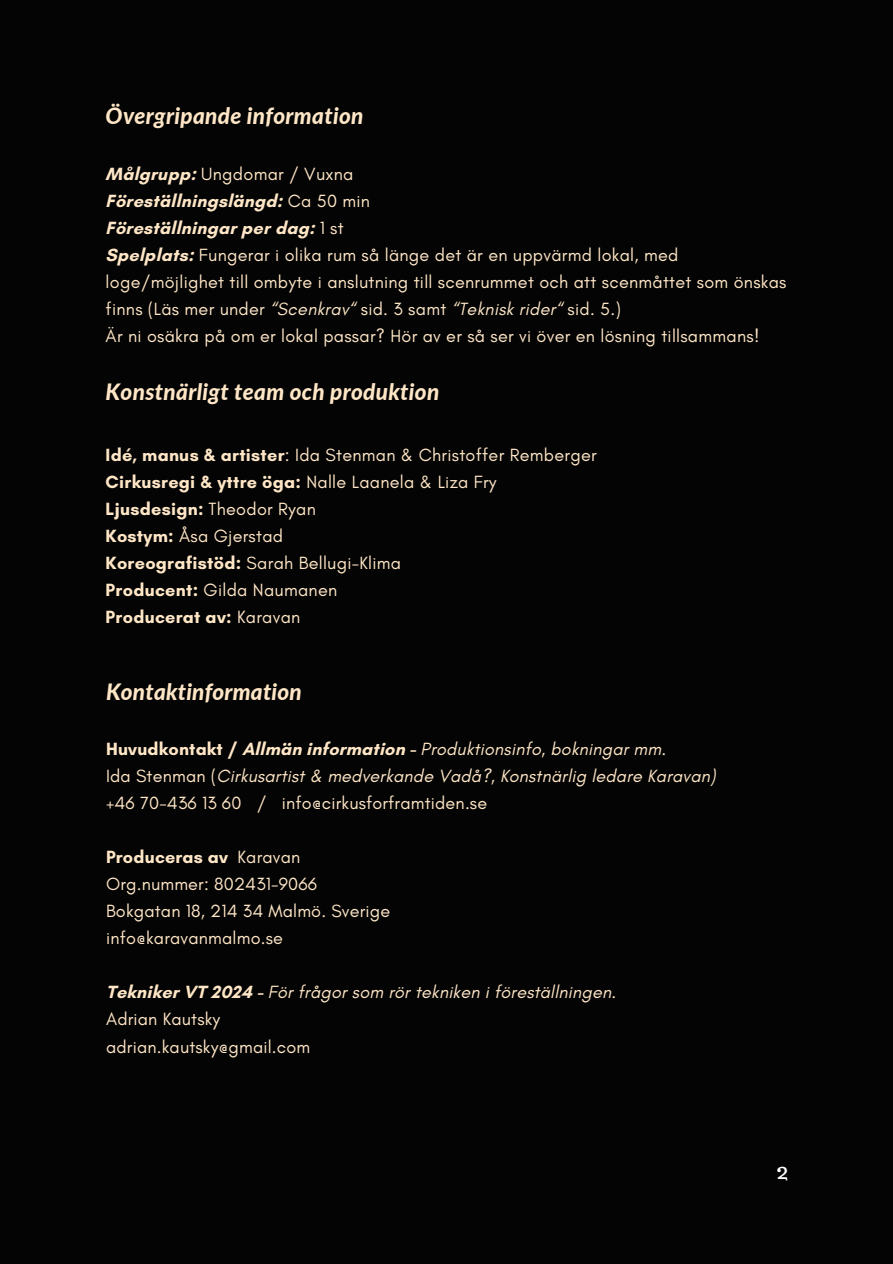
<style>
.page{position:relative;width:893px;height:1264px;background:#fff}
.page>*{position:absolute;margin:0;border:0;box-sizing:border-box;transform-origin:0 0}
.t1{font:italic 800 22.5px "Lato";letter-spacing:.015em;color:#ffe6c6}
.t2{font:22.5px "Trocchi";color:#fff}
.t3{font:18px/27px "Glacial Indifference";letter-spacing:.015em;color:#ffe6c6}
.t4{font:700 18px "Glacial Indifference";letter-spacing:.015em;color:#ffe6c6}
.t5{font:italic 18px "Glacial Indifference";letter-spacing:.01em;color:#ffe6c6}
.s1{font-weight:700}
.s2{font-weight:400}
.s3{color:#fce6c6}
.s4{font-style:italic;color:#fce6c6}
.s5{font-weight:400;font-style:italic}
.s6{font-style:normal}
.s7{font-weight:700;font-style:normal}
</style>
<div class="page">
<div style="left:0;top:0;width:892px;height:1263px;background:#040404"></div>
<h1 class="t1" style="left:106px;top:102px;width:259px">Övergripande information</h1>
<p class="t3" style="left:106px;top:160px;width:249px"><span class="s1">Målgrupp:</span> Ungdomar / Vuxna</p>
<p class="t4" style="left:106px;top:189px;width:266px">Föreställningslängd: <span class="s2">Ca 50 min</span></p>
<p class="t4" style="left:106px;top:216px;width:239px">Föreställningar per dag: <span class="s2">1 st</span></p>
<p class="t3" style="left:106px;top:241px;width:682px"><span class="s1">Spelplats:</span> Fungerar i olika rum så länge det är en uppvärmd lokal, med loge/möjlighet till ombyte i anslutning till scenrummet och att scenmåttet som önskas finns (Läs mer <span class="s3">under</span> <span class="s4">“Scenkrav“</span> <span class="s3">sid. 3 samt</span> <span class="s4">“Teknisk rider“</span> <span class="s3">sid. 5.</span>)</p>
<p class="t3" style="left:106px;top:322px;width:655px">Är ni osäkra på om er lokal passar? Hör av er så ser vi över en lösning tillsammans!</p>
<h1 class="t1" style="left:106px;top:378px;width:335px">Konstnärligt team och produktion</h1>
<p class="t3" style="left:106px;top:441px;width:492px"><span class="s1">Idé, manus &amp; artister</span>: Ida Stenman &amp; Christoffer Remberger</p>
<p class="t4" style="left:106px;top:471px;width:392px">Cirkusregi &amp; yttre öga: <span class="s2">Nalle Laanela &amp; Liza Fry</span></p>
<p class="t4" style="left:106px;top:498px;width:212px">Ljusdesign: <span class="s2">Theodor Ryan</span></p>
<p class="t3" style="left:106px;top:522px;width:179px"><span class="s1">Kostym:</span> Åsa Gjerstad</p>
<p class="t3" style="left:106px;top:549px;width:297px"><span class="s1">Koreografistöd:</span> Sarah Bellugi-Klima</p>
<p class="t3" style="left:106px;top:576px;width:233px"><span class="s1">Producent:</span> Gilda Naumanen</p>
<p class="t4" style="left:106px;top:606px;width:196px">Producerat av: <span class="s2">Karavan</span></p>
<h1 class="t1" style="left:106px;top:678px;width:197px">Kontaktinformation</h1>
<p class="t4" style="left:106px;top:738px;width:561px">Huvudkontakt / Allmän information - <span class="s5">Produktionsinfo, bokningar mm.</span></p>
<p class="t5" style="left:106px;top:765px;width:611px"><span class="s6">Ida Stenman (</span>Cirkusartist &amp; medverkande Vadå?, Konstnärlig ledare Karavan)</p>
<p class="t3" style="left:106px;top:789px;width:382px">+46 70-436 13 60 / info@cirkusforframtiden.se</p>
<p class="t4" style="left:106px;top:846px;width:196px">Produceras av <span class="s2">Karavan</span></p>
<p class="t3" style="left:106px;top:870px;width:212px">Org.nummer: 802431-9066</p>
<p class="t3" style="left:106px;top:897px;width:286px">Bokgatan 18, 214 34 Malmö. Sverige</p>
<p class="t3" style="left:106px;top:924px;width:178px">info@karavanmalmo.se</p>
<p class="t5" style="left:106px;top:981px;width:511px"><span class="s7">Tekniker VT 2024 -</span> För frågor som rör tekniken i föreställningen.</p>
<p class="t3" style="left:106px;top:1005px;width:116px">Adrian Kautsky</p>
<p class="t3" style="left:106px;top:1032px;width:206px">adrian.kautsky@gmail.com</p>
<p class="t2" style="left:776px;top:1156px;width:13px">2</p>
</div>
